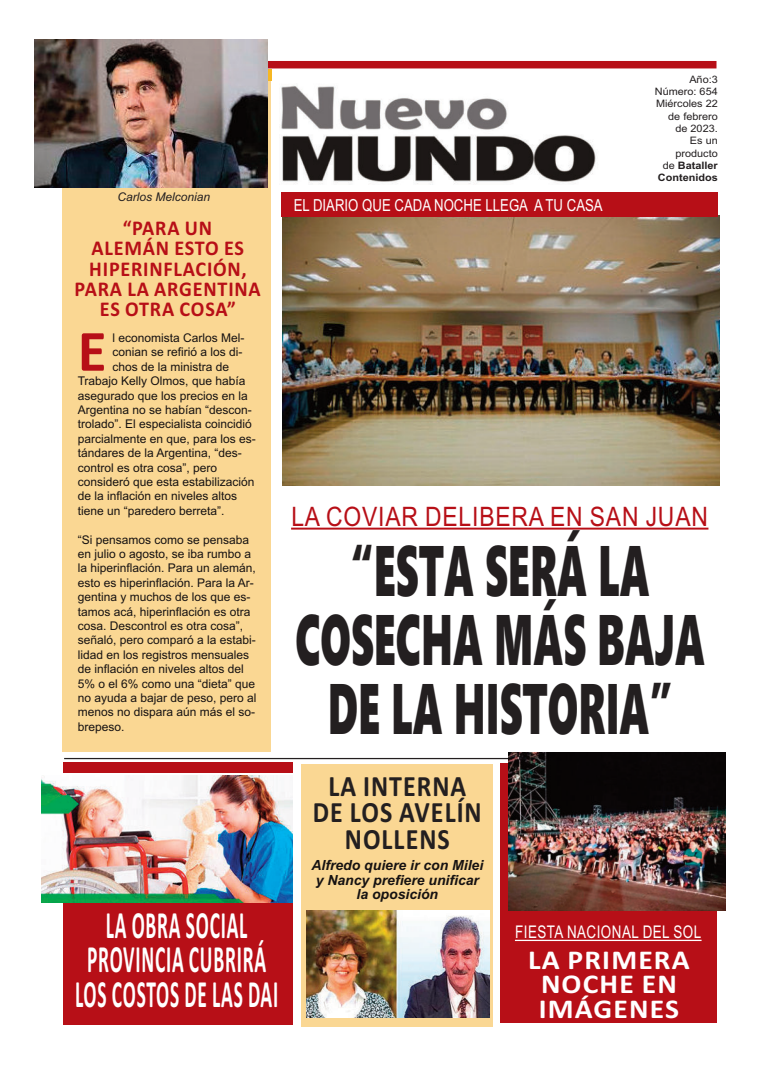
<style>
.page{position:relative;width:780px;height:1088px;background:#fff}
.page>*{position:absolute;margin:0;border:0;box-sizing:border-box;transform-origin:0 0}
.t1{font:71.5px/69px "Segoe UI Black";color:#231f20;text-align:center;scale:.56 1}
.t2{font:700 59.12px "Calibri";color:#b70f17}
.t3{font:700 38.75px/34.5px "Calibri";letter-spacing:.04em;color:#fff;text-align:center;scale:.5 1}
.t4{font:700 29.62px/26.4px "Calibri";letter-spacing:.04em;color:#231f20;text-align:center;scale:.88 1}
.t5{font:700 27.38px/24.4px "Calibri";letter-spacing:.04em;color:#fff;text-align:center;scale:1.08 1}
.t6{font:26.75px "Arial";letter-spacing:.035em;color:#b70f17;scale:.85 1}
.t7{font:700 21.12px/20.4px "Calibri";letter-spacing:.04em;color:#b70f17;text-align:center;scale:.96 1}
.t8{font:17.5px "Arial";letter-spacing:.035em;color:#fff;scale:.77 1}
.t9{font:16.62px "Arial";color:#fff;scale:.8 1}
.t10{font:italic 700 14px/14.2px "Arial";color:#161212;text-align:center}
.t11{font:12px/14.4px "Arial";color:#161212}
.t12{font:italic 12px "Arial";color:#231f20}
.t13{font:10.25px/12.2px "Arial";color:#231f20;text-align:right;scale:1.06 1}
.s1{font-weight:700}
</style>
<div class="page">
<img style="left:281px;top:85px;width:315px;height:99px">
<img style="left:282px;top:215px;width:437px;height:270px">
<div style="left:64px;top:61px;width:652px;height:7px;background:#b70f17"></div>
<hr style="left:64px;top:758px;width:653px;height:1px;background:#231f20">
<div style="left:301px;top:764px;width:192px;height:262px;background:#fad793"></div>
<hr style="left:291px;top:528px;width:417px;height:2px;background:#b70f17">
<div style="left:63px;top:74px;width:208px;height:678px;background:#fad793"></div>
<div style="left:281px;top:192px;width:436px;height:25px;background:#b70f17"></div>
<div style="left:63px;top:762px;width:229px;height:263px;background:#b70f17"></div>
<div style="left:500px;top:764px;width:217px;height:259px;background:#b70f17"></div>
<svg style="left:267px;top:69px;width:5px;height:11px"></svg>
<img style="left:34px;top:40px;width:233px;height:147px">
<div style="left:41px;top:773px;width:251px;height:129px;background:#fff"></div>
<img style="left:41px;top:776px;width:251px;height:126px">
<hr style="left:515px;top:940px;width:186px;height:1px;background:#fff">
<img style="left:508px;top:753px;width:217px;height:157px">
<img style="left:306px;top:910px;width:183px;height:107px">
<p class="t12" style="left:117px;top:190px;width:94px">Carlos Melconian</p>
<h3 class="t7" style="left:75px;top:217px;width:195px">“PARA UN<br>ALEMÁN ESTO ES<br>HIPERINFLACIÓN,<br>PARA LA ARGENTINA<br>ES OTRA COSA”</h3>
<h2 class="t2" style="left:78px;top:322px;width:30px">E</h2>
<p class="t11" style="left:112px;top:332px;width:134px">l economista Carlos Mel-</p>
<p class="t11" style="left:112px;top:346px;width:132px">conian se refirió a los di-</p>
<p class="t11" style="left:112px;top:360px;width:118px">chos de la ministra de</p>
<p class="t11" style="left:78px;top:375px;width:169px">Trabajo Kelly Olmos, que había</p>
<p class="t11" style="left:78px;top:389px;width:172px">asegurado que los precios en la</p>
<p class="t11" style="left:78px;top:404px;width:176px">Argentina no se habían “descon-</p>
<p class="t11" style="left:78px;top:418px;width:176px">trolado”. El especialista coincidió</p>
<p class="t11" style="left:78px;top:432px;width:180px">parcialmente en que, para los es-</p>
<p class="t11" style="left:78px;top:447px;width:166px">tándares de la Argentina, “des-</p>
<p class="t11" style="left:78px;top:461px;width:141px">control es otra cosa”, pero</p>
<p class="t11" style="left:78px;top:476px;width:178px">consideró que esta estabilización</p>
<p class="t11" style="left:78px;top:490px;width:161px">de la inflación en niveles altos</p>
<p class="t11" style="left:78px;top:504px;width:148px">tiene un “paredero berreta”.</p>
<p class="t11" style="left:78px;top:533px;width:180px">“Si pensamos como se pensaba en julio o agosto, se iba rumbo a la hiperinflación. Para un alemán, esto es hiperinflación. Para la Ar&shy;gentina y muchos de los que es&shy;tamos acá, hiperinflación es otra cosa. Descontrol es otra cosa”, señaló, pero comparó a la estabi&shy;lidad en los registros mensuales de inflación en niveles altos del<br>5% o el 6% como una “dieta” que no ayuda a bajar de peso, pero al menos no dispara aún más el so&shy;brepeso.</p>
<h3 class="t9" style="left:294px;top:199px;width:388px">EL DIARIO QUE CADA NOCHE LLEGA A TU CASA</h3>
<p class="t13" style="left:655px;top:74px;width:61px">Año:3<br>Número: 654<br>Miércoles 22 de febrero de 2023.<br>Es un producto<br>de <span class="s1">Bataller<br>Contenidos</span></p>
<h3 class="t6" style="left:291px;top:506px;width:491px">LA COVIAR DELIBERA EN SAN JUAN</h3>
<h1 class="t1" style="left:295px;top:537px;width:733px">“ESTA SERÁ LA<br>COSECHA MÁS BAJA<br>DE LA HISTORIA”</h1>
<h3 class="t3" style="left:75px;top:907px;width:408px">LA OBRA SOCIAL<br>PROVINCIA CUBRIRÁ<br>LOS COSTOS DE LAS DAI</h3>
<h3 class="t4" style="left:313px;top:772px;width:193px">LA INTERNA<br>DE LOS AVELÍN<br>NOLLENS</h3>
<p class="t10" style="left:311px;top:859px;width:173px">Alfredo quiere ir con Milei y Nancy prefiere unificar la oposición</p>
<h3 class="t8" style="left:515px;top:926px;width:243px">FIESTA NACIONAL DEL SOL</h3>
<h3 class="t5" style="left:528px;top:947px;width:151px">LA PRIMERA<br>NOCHE EN<br>IMÁGENES</h3>
</div>
